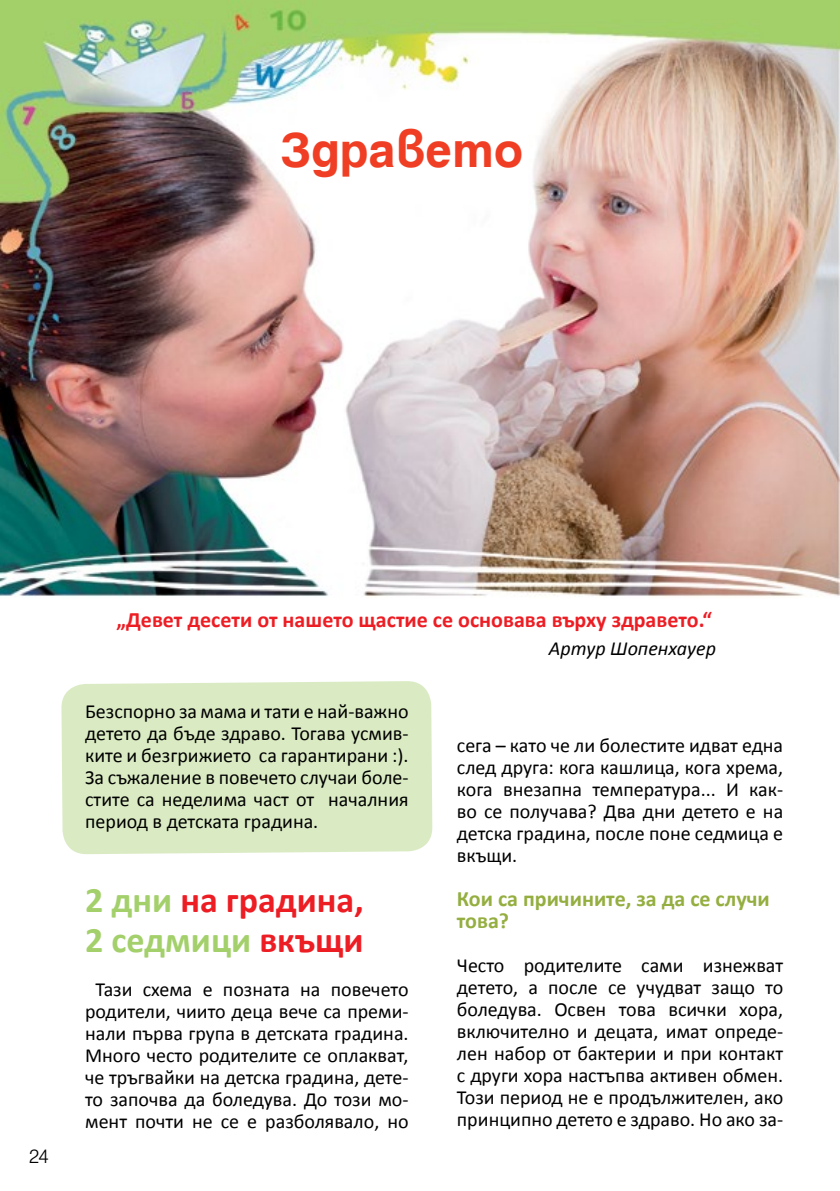
<style>
.page{position:relative;width:840px;height:1191px;background:#fff}
.page>*{position:absolute;margin:0;border:0;box-sizing:border-box;transform-origin:0 0}
.t1{font:700 47.2px "Helen";color:#ef3e23}
.t2{font:700 36px/40px "Calibri";color:#ed1d24}
.t3{font:700 22px "Calibri";color:#ed1d24}
.t4{font:700 22px/22px "Calibri";color:#94ae40}
.t5{font:300 21px "Helen HS Bg";color:#000}
.t6{font:20px/22px "Calibri";color:#000;text-align:justify}
.t7{font:italic 20px "Calibri";color:#000}
.s1{color:#a3d06b}
</style>
<div class="page">
<img style="left:0;top:0;width:839px;height:830px">
<div style="left:61px;top:681px;width:371px;height:173px;background:#daebc3"></div>
<h1 class="t1" style="left:280px;top:123px;width:243px">Здравето</h1>
<p class="t5" style="left:29px;top:1146px;width:21px">24</p>
<p class="t3" style="left:116px;top:605px;width:597px">„Девет десети от нашето щастие се основава върху здравето.“</p>
<p class="t7" style="left:548px;top:634px;width:168px">Артур Шопенхауер</p>
<p class="t6" style="left:85px;top:700px;width:325px">Безспорно за мама и тати е най-важно детето да бъде здраво. Тогава усмив&shy;ките и безгрижието са гарантирани :).<br>За съжаление в повечето случаи боле&shy;стите са неделима част от началния период в детската градина.</p>
<h2 class="t2" style="left:85px;top:879px;width:280px"><span class="s1">2 дни</span> на градина,<br><span class="s1">2 седмици</span> вкъщи</h2>
<p class="t6" style="left:85px;top:978px;width:325px;text-align:center">Тази схема е позната на повечето родители, чиито деца вече са преми&shy;нали първа група в детската градина.<br>Много често родителите се оплакват, че тръгвайки на детска градина, дете&shy;то започва да боледува. До този мо&shy;мент почти не се е разболявало, но</p>
<p class="t6" style="left:456px;top:734px;width:328px">сега – като че ли болестите идват една след друга: кога кашлица, кога хрема, кога внезапна температура... И как&shy;во се получава? Два дни детето е на детска градина, после поне седмица е вкъщи.</p>
<p class="t4" style="left:456px;top:887px;width:314px">Кои са причините, за да се случи това?</p>
<p class="t6" style="left:456px;top:954px;width:327px">Често родителите сами изнежват детето, а после се учудват защо то боледува. Освен това всички хора, включително и децата, имат опреде&shy;лен набор от бактерии и при контакт с други хора настъпва активен обмен.<br>Този период не е продължителен, ако принципно детето е здраво. Но ако за-</p>
</div>
